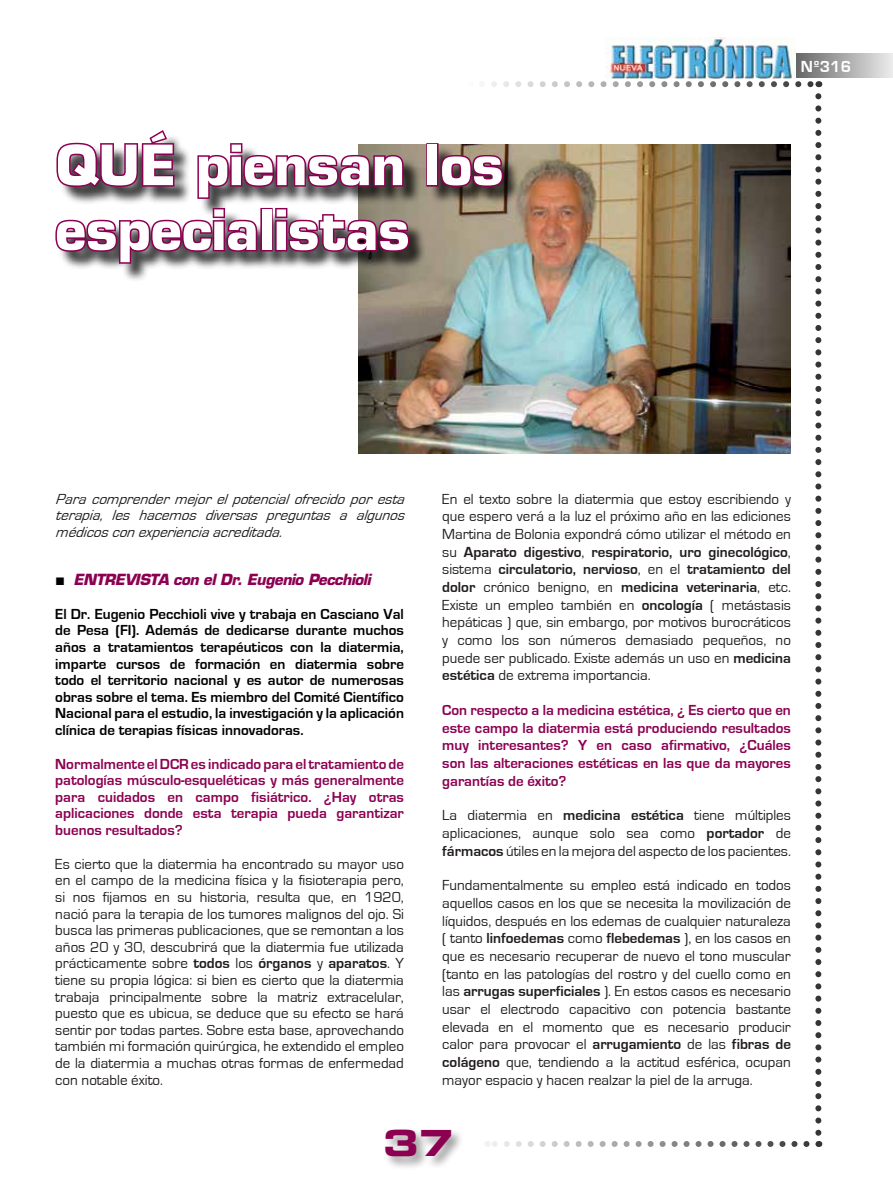
<style>
.page{position:relative;width:893px;height:1191px;background:#fff}
.page>*{position:absolute;margin:0;border:0;box-sizing:border-box;transform-origin:0 0}
.t1{font:700 54px/64.8px "Eurostile LT Std";color:#fff}
.t2{font:36px "Eurostile LT Std Bold Ex 2";color:#8c0052}
.t3{font:700 16.5px "Eurostile";color:#fff}
.t4{font:15px/17.7px "Eurostile";color:#211d1e;text-align:justify}
.t5{font:700 15px/16.6px "Eurostile";color:#8c0052;text-align:justify}
.t6{font:700 15px/16.6px "Eurostile";color:#000;text-align:justify}
.t7{font:italic 15px/16.6px "Eurostile";color:#211d1e;text-align:justify}
.t8{font:italic 700 15px "Eurostile LT Std";letter-spacing:-.03em;color:#8c0052}
.s1{font-family:"Times New Roman";font-weight:400;font-style:normal;font-size:16.5px;color:#000}
.s2{font-weight:700}
</style>
<div class="page">
<svg style="left:491px;top:81px;width:321px;height:6px"></svg>
<svg style="left:815px;top:96px;width:6px;height:1051px"></svg>
<svg style="left:487px;top:1141px;width:319px;height:6px"></svg>
<div style="left:796px;top:54px;width:97px;height:24px;background:linear-gradient(to right,#666,#ececec)"></div>
<img style="left:606px;top:37px;width:189px;height:41px">
<div style="left:383px;top:1127px;width:82px;height:43px;background:#000;opacity:.4"></div>
<img style="left:359px;top:145px;width:432px;height:309px">
<div style="left:58px;top:133px;width:464px;height:150px;background:#000;opacity:.75"></div>
<svg style="left:56px;top:130px;width:120px;height:59px"></svg>
<svg style="left:196px;top:142px;width:209px;height:58px"></svg>
<div style="left:426px;top:143px;width:13px;height:44px;border:3px solid #8c0052"></div>
<svg style="left:439px;top:153px;width:66px;height:35px;background:#70334b"></svg>
<svg style="left:55px;top:206px;width:204px;height:59px"></svg>
<div style="left:260px;top:208px;width:13px;height:43px;border:3px solid #8c0052"></div>
<svg style="left:274px;top:206px;width:137px;height:47px"></svg>
<h1 class="t1" style="left:55px;top:133px;width:450px">QUÉ piensan los especialistas</h1>
<p class="t3" style="left:801px;top:57px;width:52px">Nº316</p>
<p class="t7" style="left:55px;top:491px;width:356px">Paracomprendermejorelpotencialofrecidoporesta terapia, les hacemos diversas preguntas a algunos médicosconexperienciaacreditada.</p>
<p class="t8" style="left:55px;top:570px;width:317px"><span class="s1">■</span> ENTREVISTA con el Dr. Eugenio Pecchioli</p>
<p class="t6" style="left:55px;top:605px;width:350px">El Dr. Eugenio Pecchioli vive y trabaja en Casciano Val de Pesa (FI). Además de dedicarse durante muchos años a tratamientos terapéuticos con la diatermia, imparte cursos de formación en diatermia sobre todo el territorio nacional y es autor de numerosas obras sobre el tema. Es miembro del Comité Científico Nacional para el estudio, la investigación y la aplicación clínica de terapias físicas innovadoras.</p>
<p class="t5" style="left:55px;top:755px;width:350px">Normalmente el DCR es indicado para el tratamiento de patologías músculo-esqueléticas y más generalmente para cuidados en campo fisiátrico. ¿Hay otras aplicaciones donde esta terapia pueda garantizar buenos resultados?</p>
<p class="t4" style="left:55px;top:855px;width:350px;line-height:16.6px">Es cierto que la diatermia ha encontrado su mayor uso en el campo de la medicina física y la fisioterapia pero, si nos fijamos en su historia, resulta que, en 1920, nació para la terapia de los tumores malignos del ojo. Si busca las primeras publicaciones, que se remontan a los años 20 y 30, descubrirá que la diatermia fue utilizada prácticamente sobre <span class="s2">todos</span> los <span class="s2">órganos</span> y <span class="s2">aparatos</span>. Y tiene su propia lógica: si bien es cierto que la diatermia trabaja principalmente sobre la matriz extracelular, puesto que es ubicua, se deduce que su efecto se hará sentir por todas partes. Sobre esta base, aprovechando también mi formación quirúrgica, he extendido el empleo de la diatermia a muchas otras formas de enfermedad con notable éxito.</p>
<p class="t4" style="left:442px;top:490px;width:350px">En el texto sobre la diatermia que estoy escribiendo y que espero verá a la luz el próximo año en las ediciones Martina de Bolonia expondrá cómo utilizar el método en su <span class="s2">Aparato digestivo</span>, <span class="s2">respiratorio, uro ginecológico</span>, sistema <span class="s2">circulatorio, nervioso</span>, en el <span class="s2">tratamiento del dolor</span> crónico benigno, en <span class="s2">medicina veterinaria</span>, etc.<br>Existe un empleo también en <span class="s2">oncología</span> ( metástasis hepáticas ) que, sin embargo, por motivos burocráticos y como los son números demasiado pequeños, no puede ser publicado. Existe además un uso en <span class="s2">medicina estética</span> de extrema importancia.</p>
<p class="t5" style="left:442px;top:701px;width:350px;line-height:17.7px">Con respecto a la medicina estética, ¿ Es cierto que en este campo la diatermia está produciendo resultados muy interesantes? Y en caso afirmativo, ¿Cuáles son las alteraciones estéticas en las que da mayores garantías de éxito?</p>
<p class="t4" style="left:442px;top:807px;width:350px">La diatermia en <span class="s2">medicina estética</span> tiene múltiples aplicaciones, aunque solo sea como <span class="s2">portador</span> de <span class="s2">fármacos</span> útiles en la mejora del aspecto de los pacientes.</p>
<p class="t4" style="left:442px;top:877px;width:350px">Fundamentalmente su empleo está indicado en todos aquellos casos en los que se necesita la movilización de líquidos, después en los edemas de cualquier naturaleza ( tanto <span class="s2">linfoedemas</span> como <span class="s2">flebedemas</span> ), en los casos en que es necesario recuperar de nuevo el tono muscular (tanto en las patologías del rostro y del cuello como en las <span class="s2">arrugas superficiales</span> ). En estos casos es necesario usar el electrodo capacitivo con potencia bastante elevada en el momento que es necesario producir calor para provocar el <span class="s2">arrugamiento</span> de las <span class="s2">fibras de colágeno</span> que, tendiendo a la actitud esférica, ocupan mayor espacio y hacen realzar la piel de la arruga.</p>
<h2 class="t2" style="left:383px;top:1117px;width:73px">37</h2>
</div>
